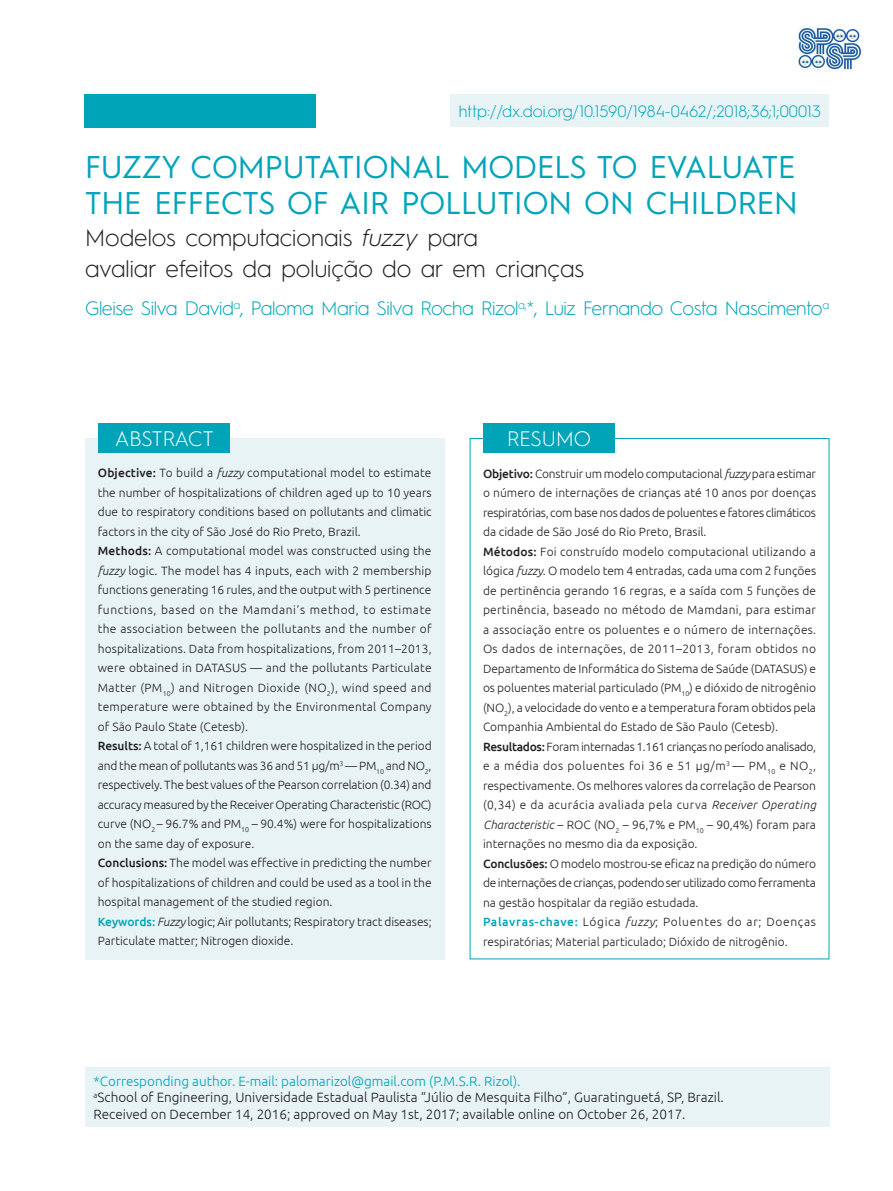
<style>
.page{position:relative;width:893px;height:1191px;background:#fff}
.page>*{position:absolute;margin:0;border:0;box-sizing:border-box;transform-origin:0 0}
.zp_Título_PT{font:31.5px/36px "Hurme Geometric Sans 1";color:#00a4b9}
.zp_Título_IN{font:300 24px/31.5px "Hurme Geometric Sans 1";color:#231f20}
.zp_Resumo_Abstract_t{font:300 21px "Hurme Geometric Sans 1";letter-spacing:-.005em;color:#fff}
.zp_Autor{font:300 19.5px "Hurme Geometric Sans 1";letter-spacing:-.02em;color:#00a4b9}
.zp_Doi{font:300 16.5px "Hurme Geometric Sans 1";color:#00a4b9}
.zp_Titulações{font:300 13.5px "Ubuntu";color:#231f20}
.zp_Autor_corresponde{font:300 13.5px "Ubuntu";color:#00a4b9}
.zp_Resumo_Abstract{font:300 12px/19.5px "Ubuntu";color:#231f20;text-align:justify}
.zp__Palavras-chave_k{font:300 12px/19.5px "Ubuntu";color:#231f20}
.s1{font-style:italic}
.s2{font-weight:500}
.s3{font-weight:500;color:#00a4b9}
</style>
<div class="page">
<div style="left:85px;top:438px;width:359px;height:521px;background:#e7f3f5"></div>
<div style="left:98px;top:423px;width:132px;height:30px;background:#00a4b9"></div>
<div style="left:483px;top:423px;width:132px;height:30px;background:#00a4b9"></div>
<div style="left:85px;top:1067px;width:744px;height:60px;background:#e7f3f5"></div>
<div style="left:450px;top:94px;width:379px;height:32px;background:#e7f3f5"></div>
<img style="left:798px;top:27px;width:64px;height:43px">
<div style="left:85px;top:94px;width:231px;height:33px;background:#00a4b9"></div>
<p class="zp_Doi" style="left:459px;top:100px;width:364px">http://dx.doi.org/10.1590/1984-0462/;2018;36;1;00013</p>
<p class="zp_Título_PT" style="left:85px;top:147px;width:714px">FUZZY COMPUTATIONAL MODELS TO EVALUATE<br>THE EFFECTS OF AIR POLLUTION ON CHILDREN</p>
<p class="zp_Título_IN" style="left:85px;top:220px;width:500px">Modelos computacionais <span class="s1">fuzzy</span> para<br>avaliar efeitos da poluição do ar em crianças</p>
<p class="zp_Autor" style="left:85px;top:295px;width:746px">Gleise Silva David<sup>a</sup>, Paloma Maria Silva Rocha Rizol<sup>a,</sup>*, Luiz Fernando Costa Nascimento<sup>a</sup></p>
<p class="zp_Resumo_Abstract_t" style="left:115px;top:424px;width:100px">ABSTRACT</p>
<p class="zp_Resumo_Abstract_t" style="left:507px;top:424px;width:85px">RESUMO</p>
<p class="zp_Resumo_Abstract" style="left:98px;top:463px;width:336px"><span class="s2">Objective:</span> To build a <span class="s1">fuzzy</span> computational model to estimate the number of hospitalizations of children aged up to 10 years due to respiratory conditions based on pollutants and climatic factors in the city of São José do Rio Preto, Brazil.</p>
<p class="zp_Resumo_Abstract" style="left:98px;top:541px;width:335px"><span class="s2">Methods:</span> A computational model was constructed using the <span class="s1">fuzzy</span> logic. The model has 4 inputs, each with 2 membership functions generating 16 rules, and the output with 5 pertinence functions, based on the Mamdani’s method, to estimate the association between the pollutants and the number of hospitalizations. Data from hospitalizations, from 2011–2013, were obtained in DATASUS — and the pollutants Particulate Matter (PM<sub>10</sub>) and Nitrogen Dioxide (NO<sub>2</sub>), wind speed and temperature were obtained by the Environmental Company of São Paulo State (Cetesb).</p>
<p class="zp_Resumo_Abstract" style="left:98px;top:736px;width:335px"><span class="s2">Results:</span> A total of 1,161 children were hospitalized in the period and the mean of pollutants was 36 and 51 µg/m<sup>3</sup> — PM<sub>10</sub> and NO<sub>2</sub>, respectively. The best values of the Pearson correlation (0.34) and accuracy measured by the Receiver Operating Characteristic (ROC) curve (NO<sub>2</sub> – 96.7% and PM<sub>10</sub> – 90.4%) were for hospitalizations on the same day of exposure.</p>
<p class="zp_Resumo_Abstract" style="left:98px;top:853px;width:335px"><span class="s2">Conclusions:</span> The model was effective in predicting the number of hospitalizations of children and could be used as a tool in the hospital management of the studied region.</p>
<p class="zp__Palavras-chave_k" style="left:98px;top:911px;width:335px"><span class="s3">Keywords:</span> <span class="s1">Fuzzy</span> logic; Air pollutants; Respiratory tract diseases;<br>Particulate matter; Nitrogen dioxide.</p>
<p class="zp_Resumo_Abstract" style="left:483px;top:463px;width:335px"><span class="s2">Objetivo:</span> Construir um modelo computacional <span class="s1">fuzzy</span> para estimar o número de internações de crianças até 10 anos por doenças respiratórias, com base nos dados de poluentes e fatores climáticos da cidade de São José do Rio Preto, Brasil.</p>
<p class="zp_Resumo_Abstract" style="left:483px;top:541px;width:335px"><span class="s2">Métodos:</span> Foi construído modelo computacional utilizando a lógica <span class="s1">fuzzy</span>. O modelo tem 4 entradas, cada uma com 2 funções de pertinência gerando 16 regras, e a saída com 5 funções de pertinência, baseado no método de Mamdani, para estimar a associação entre os poluentes e o número de internações.<br>Os dados de internações, de 2011–2013, foram obtidos no Departamento de Informática do Sistema de Saúde (DATASUS) e os poluentes material particulado (PM<sub>10</sub>) e dióxido de nitrogênio (NO<sub>2</sub>), a velocidade do vento e a temperatura foram obtidos pela Companhia Ambiental do Estado de São Paulo (Cetesb).</p>
<p class="zp_Resumo_Abstract" style="left:483px;top:736px;width:335px"><span class="s2">Resultados:</span> Foram internadas 1.161 crianças no período analisado, e a média dos poluentes foi 36 e 51 µg/m<sup>3</sup> — PM<sub>10</sub> e NO<sub>2</sub>, respectivamente. Os melhores valores da correlação de Pearson (0,34) e da acurácia avaliada pela curva <span class="s1">Receiver Operating Characteristic</span> – ROC (NO<sub>2</sub> – 96,7% e PM<sub>10</sub> – 90,4%) foram para internações no mesmo dia da exposição.</p>
<p class="zp_Resumo_Abstract" style="left:483px;top:853px;width:335px"><span class="s2">Conclusões:</span> O modelo mostrou-se eficaz na predição do número de internações de crianças, podendo ser utilizado como ferramenta na gestão hospitalar da região estudada.</p>
<p class="zp__Palavras-chave_k" style="left:483px;top:912px;width:334px"><span class="s3">Palavras-chave:</span> Lógica <span class="s1">fuzzy</span>; Poluentes do ar; Doenças respiratórias; Material particulado; Dióxido de nitrogênio.</p>
<p class="zp_Autor_corresponde" style="left:94px;top:1073px;width:429px">*Corresponding author. E-mail: palomarizol@gmail.com (P.M.S.R. Rizol).</p>
<p class="zp_Titulações" style="left:94px;top:1089px;width:632px"><sup>a</sup>School of Engineering, Universidade Estadual Paulista “Júlio de Mesquita Filho”, Guaratinguetá, SP, Brazil.</p>
<p class="zp_Titulações" style="left:94px;top:1105px;width:594px">Received on December 14, 2016; approved on May 1st, 2017; available online on October 26, 2017.</p>
</div>
